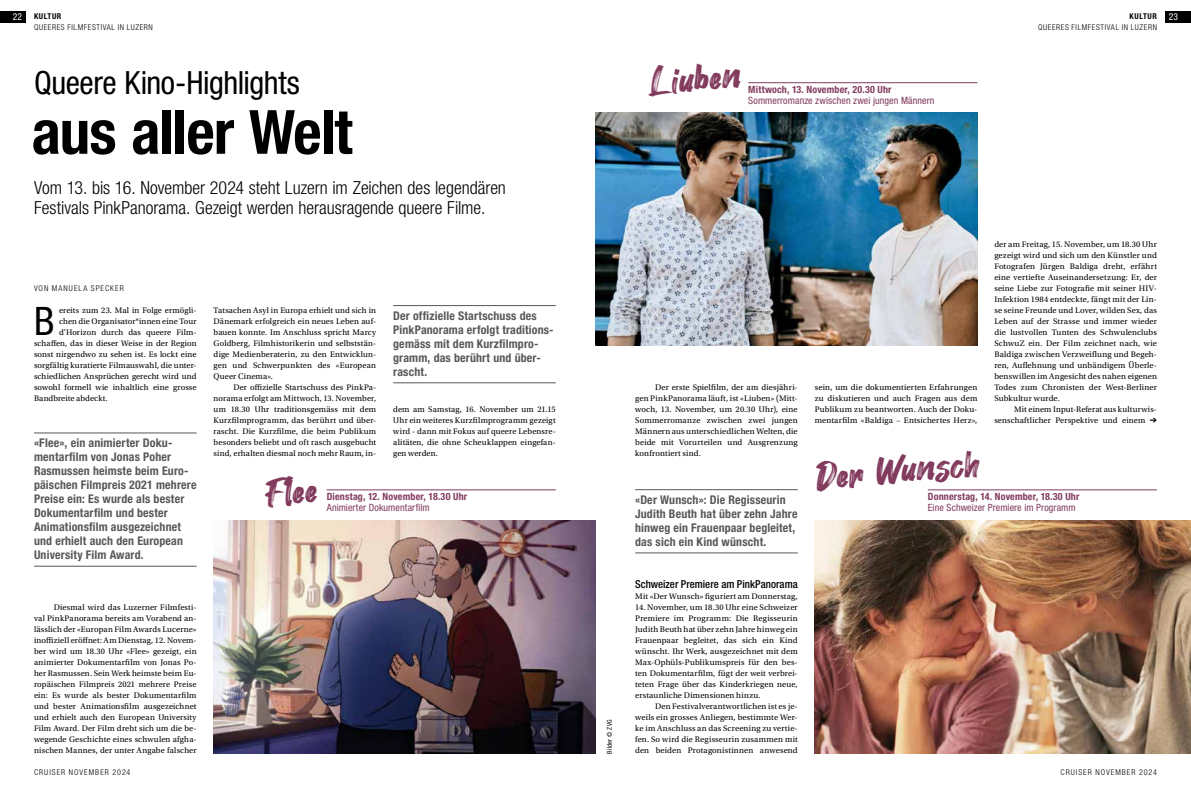
<style>
.page{position:relative;width:1191px;height:794px;background:#fff}
.page>*{position:absolute;margin:0;border:0;box-sizing:border-box;transform-origin:0 0}
.t1{font:700 condensed 61px "Helvetica Neue LT Std";letter-spacing:-.015em;color:#000}
.t2{font:40px "Hey August";color:#823b5d}
.t3{font:condensed 39.3px "Helvetica Neue LT Pro";color:#000}
.t4{font:condensed 32px "Helvetica Neue LT Std";letter-spacing:-.015em;color:#000}
.t5{font:300 condensed 18px/20px "Helvetica Neue LT Pro";color:#000}
.t6{font:700 condensed 12px/14px "Helvetica Neue LT Std";letter-spacing:.015em;color:#58585a}
.t7{font:500 condensed 11px "Helvetica Neue LT Pro";color:#000}
.t8{font:condensed 10px "Helvetica Neue LT Pro";letter-spacing:.01em;color:#823b5d}
.t9{font:700 condensed 10px "Helvetica Neue LT Pro";letter-spacing:.015em;color:#823b5d}
.t10{font:condensed 9.5px "Helvetica Neue LT Std";color:#fff}
.t11{font:8.5px/11px "Utopia Std";letter-spacing:.015em;color:#000;text-align:justify}
.t12{font:300 condensed 8px "Helvetica Neue LT Std";letter-spacing:.08em;color:#000}
.t13{font:300 condensed 8px "Helvetica Neue LT Std";letter-spacing:.13em;color:#000}
.t14{font:300 condensed 8px "Helvetica Neue LT Pro";letter-spacing:.13em;color:#000}
.t15{font:700 condensed 8px "Helvetica Neue LT Std";letter-spacing:.07em;color:#000}
.t16{font:condensed 6.5px "Helvetica Neue LT Std";letter-spacing:.035em;color:#000}
</style>
<div class="page">
<div style="left:0;top:11px;width:26px;height:12px;background:#000"></div>
<div style="left:1165px;top:11px;width:26px;height:12px;background:#000"></div>
<img style="left:214px;top:520px;width:381px;height:233px">
<img style="left:814px;top:520px;width:377px;height:233px">
<hr style="left:327px;top:489px;width:229px;height:1px;background:#823b5d">
<hr style="left:927px;top:489px;width:230px;height:1px;background:#823b5d">
<img style="left:595px;top:113px;width:382px;height:233px">
<hr style="left:748px;top:82px;width:229px;height:1px;background:#823b5d">
<hr style="left:34px;top:433px;width:163px;height:1px;background:#58585a">
<hr style="left:34px;top:566px;width:163px;height:1px;background:#58585a">
<hr style="left:393px;top:305px;width:163px;height:1px;background:#58585a">
<hr style="left:393px;top:382px;width:163px;height:1px;background:#58585a">
<hr style="left:635px;top:489px;width:162px;height:1px;background:#58585a">
<hr style="left:635px;top:552px;width:162px;height:1px;background:#58585a">
<p class="t15" style="left:34px;top:12px;width:29px">KULTUR</p>
<p class="t12" style="left:34px;top:23px;width:120px">QUEERES FILMFESTIVAL IN LUZERN</p>
<p class="t15" style="left:1129px;top:12px;width:29px">KULTUR</p>
<p class="t12" style="left:1038px;top:23px;width:120px">QUEERES FILMFESTIVAL IN LUZERN</p>
<p class="t10" style="left:13px;top:12px;width:11px">22</p>
<p class="t10" style="left:1168px;top:12px;width:11px">23</p>
<h3 class="t4" style="left:34px;top:64px;width:267px">Queere Kino-Highlights</h3>
<h1 class="t1" style="left:32px;top:95px;width:322px">aus aller Welt</h1>
<h3 class="t5" style="left:34px;top:177px;width:473px">Vom 13. bis 16. November 2024 steht Luzern im Zeichen des legendären<br>Festivals PinkPanorama. Gezeigt werden herausragende queere Filme.</h3>
<p class="t14" style="left:34px;top:283px;width:91px">VON MANUELA SPECKER</p>
<h3 class="t3" style="left:34px;top:298px;width:22px">B</h3>
<p class="t11" style="left:59px;top:305px;width:139px">ereits zum 23. Mal in Folge ermögli-</p>
<p class="t11" style="left:59px;top:316px;width:139px">chen die Organisator*innen eine Tour</p>
<p class="t11" style="left:59px;top:327px;width:139px">d’Horizon durch das queere Film-</p>
<p class="t11" style="left:34px;top:338px;width:164px">schaffen, das in dieser Weise in der Region</p>
<p class="t11" style="left:34px;top:349px;width:164px">sonst nirgendwo zu sehen ist. Es lockt eine</p>
<p class="t11" style="left:34px;top:360px;width:164px">sorgfältig kuratierte Filmauswahl, die unter-</p>
<p class="t11" style="left:34px;top:371px;width:164px">schiedlichen Ansprüchen gerecht wird und</p>
<p class="t11" style="left:34px;top:382px;width:164px">sowohl formell wie inhaltlich eine grosse</p>
<p class="t11" style="left:34px;top:393px;width:75px">Bandbreite abdeckt.</p>
<p class="t6" style="left:34px;top:436px;width:164px">«Flee», ein animierter Doku&shy;mentarfilm von Jonas Poher<br>Rasmussen heimste beim Euro&shy;päischen Filmpreis 2021 mehrere<br>Preise ein: Es wurde als bester<br>Dokumentarfilm und bester<br>Animationsfilm ausgezeichnet und erhielt auch den European<br>University Film Award.</p>
<p class="t11" style="left:214px;top:305px;width:164px">Tatsachen Asyl in Europa erhielt und sich in Dänemark erfolgreich ein neues Leben auf&shy;bauen konnte. Im Anschluss spricht Marcy Goldberg, Filmhistorikerin und selbststän&shy;dige Medienberaterin, zu den Entwicklun&shy;gen und Schwerpunkten des «European Queer Cinema».</p>
<p class="t11" style="left:214px;top:382px;width:164px;text-indent:20px">Der offizielle Startschuss des PinkPa&shy;norama erfolgt am Mittwoch, 13. November, um 18.30 Uhr traditionsgemäss mit dem Kurzfilmprogramm, das berührt und über&shy;rascht. Die Kurzfilme, die beim Publikum besonders beliebt und oft rasch ausgebucht sind, erhalten diesmal noch mehr Raum, in-</p>
<h3 class="t6" style="left:393px;top:308px;width:162px">Der offizielle Startschuss des<br>PinkPanorama erfolgt traditions&shy;gemäss mit dem Kurzfilmpro&shy;gramm, das berührt und über&shy;rascht.</h3>
<p class="t11" style="left:393px;top:404px;width:164px">dem am Samstag, 16. November um 21.15<br>Uhr ein weiteres Kurzfilmprogramm gezeigt wird - dann mit Fokus auf queere Lebensre&shy;alitäten, die ohne Scheuklappen eingefan&shy;gen werden.</p>
<h2 class="t2" style="left:263px;top:472px;width:54px;rotate:-5deg">Flee</h2>
<p class="t9" style="left:327px;top:490px;width:142px">Dienstag, 12. November, 18.30 Uhr</p>
<p class="t8" style="left:327px;top:501px;width:105px">Animierter Dokumentarfilm</p>
<p class="t11" style="left:34px;top:602px;width:164px;text-indent:20px">Diesmal wird das Luzerner Filmfesti&shy;val PinkPanorama bereits am Vorabend an&shy;lässlich der «Europan Film Awards Lucerne» inoffiziell eröffnet: Am Dienstag, 12. Novem&shy;ber wird um 18.30 Uhr «Flee» gezeigt, ein animierter Dokumentarfilm von Jonas Po&shy;her Rasmussen. Sein Werk heimste beim Eu&shy;ropäischen Filmpreis 2021 mehrere Preise ein: Es wurde als bester Dokumentarfilm und bester Animationsfilm ausgezeichnet und erhielt auch den European University Film Award. Der Film dreht sich um die be&shy;wegende Geschichte eines schwulen afgha&shy;nischen Mannes, der unter Angabe falscher</p>
<h2 class="t2" style="left:647px;top:61px;width:94px;rotate:-5deg">Liuben</h2>
<p class="t9" style="left:748px;top:83px;width:145px">Mittwoch, 13. November, 20.30 Uhr</p>
<p class="t8" style="left:748px;top:94px;width:188px">Sommerromanze zwischen zwei jungen Männern</p>
<p class="t16" style="left:605px;top:753px;width:36px;rotate:-90deg">Bilder © ZVG</p>
<p class="t11" style="left:635px;top:382px;width:164px;text-indent:20px">Der erste Spielfilm, der am diesjähri&shy;gen PinkPanorama läuft, ist «Liuben» (Mitt&shy;woch, 13. November, um 20.30 Uhr), eine Sommerromanze zwischen zwei jungen Männern aus unterschiedlichen Welten, die beide mit Vorurteilen und Ausgrenzung konfrontiert sind.</p>
<h3 class="t6" style="left:635px;top:493px;width:164px">«Der Wunsch»: Die Regisseurin<br>Judith Beuth hat über zehn Jahre hinweg ein Frauenpaar begleitet, das sich ein Kind wünscht.</h3>
<p class="t7" style="left:635px;top:577px;width:164px">Schweizer Premiere am PinkPanorama</p>
<p class="t11" style="left:635px;top:591px;width:164px">Mit «Der Wunsch» figuriert am Donnerstag,</p>
<p class="t11" style="left:635px;top:602px;width:164px">14. November, um 18.30 Uhr eine Schweizer Premiere im Programm: Die Regisseurin Judith Beuth hat über zehn Jahre hinweg ein Frauenpaar begleitet, das sich ein Kind wünscht. Ihr Werk, ausgezeichnet mit dem Max-Ophüls-Publikumspreis für den bes&shy;ten Dokumentarfilm, fügt der weit verbrei&shy;teten Frage über das Kinderkriegen neue, erstaunliche Dimensionen hinzu.</p>
<p class="t11" style="left:635px;top:701px;width:164px;text-indent:20px">Den Festivalverantwortlichen ist es je&shy;weils ein grosses Anliegen, bestimmte Wer&shy;ke im Anschluss an das Screening zu vertie&shy;fen. So wird die Regisseurin zusammen mit den beiden Protagonistinnen anwesend</p>
<p class="t11" style="left:814px;top:382px;width:164px">sein, um die dokumentierten Erfahrungen zu diskutieren und auch Fragen aus dem Publikum zu beantworten. Auch der Doku&shy;mentarfilm «Baldiga – Entsichertes Herz»,</p>
<p class="t11" style="left:994px;top:239px;width:164px">der am Freitag, 15. November, um 18.30 Uhr gezeigt wird und sich um den Künstler und Fotografen Jürgen Baldiga dreht, erfährt eine vertiefte Auseinandersetzung: Er, der seine Liebe zur Fotografie mit seiner HIV-Infektion 1984 entdeckte, fängt mit der Lin&shy;se seine Freunde und Lover, wilden Sex, das Leben auf der Strasse und immer wieder die lustvollen Tunten des Schwulenclubs SchwuZ ein. Der Film zeichnet nach, wie Baldiga zwischen Verzweiflung und Begeh&shy;ren, Auflehnung und unbändigem Überle&shy;benswillen im Angesicht des nahen eigenen Todes zum Chronisten der West-Berliner Subkultur wurde.</p>
<p class="t11" style="left:994px;top:404px;width:164px;text-align:right">Mit einem Input-Referat aus kulturwis&shy;senschaftlicher Perspektive und einem ➔</p>
<h2 class="t2" style="left:814px;top:455px;width:166px;rotate:-5deg">Der Wunsch</h2>
<p class="t9" style="left:927px;top:490px;width:153px">Donnerstag, 14. November, 18.30 Uhr</p>
<p class="t8" style="left:927px;top:501px;width:149px">Eine Schweizer Premiere im Programm</p>
<p class="t13" style="left:34px;top:767px;width:98px">CRUISER NOVEMBER 2024</p>
<p class="t13" style="left:1060px;top:767px;width:98px">CRUISER NOVEMBER 2024</p>
</div>
